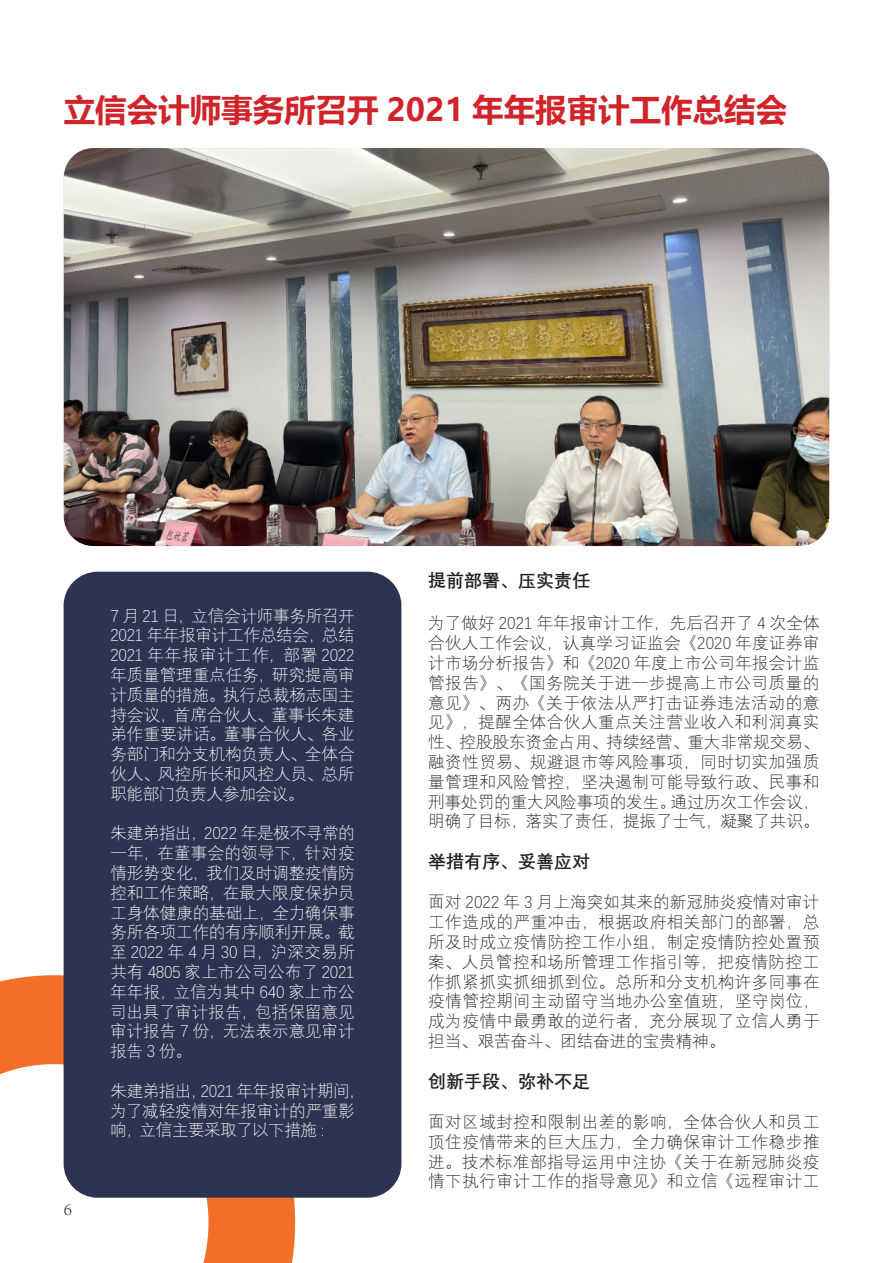
<style>
.page{position:relative;width:893px;height:1263px;background:#fff}
.page>*{position:absolute;margin:0;border:0;box-sizing:border-box;transform-origin:0 0}
.t1{font:700 31.5px "Microsoft Ya Hei";color:#d1232a}
.t2{font:700 18px "Deng Xian";color:#231f20}
.t3{font:300 18px "Adobe Song Std";color:#231f20}
.t4{font:300 16.5px/19.8px "Deng Xian";letter-spacing:.035em;color:#231f20;text-align:justify}
.t5{font:300 16.5px/19.8px "Deng Xian";letter-spacing:-.01em;color:#fff;text-align:justify}
.s1{color:#231f20}
</style>
<div class="page">
<svg style="left:0;top:975px;width:295px;height:288px"></svg>
<hr style="left:892px;top:0;width:1px;height:619px;background:#2d3451">
<img style="left:64px;top:148px;width:765px;height:398px">
<div style="left:64px;top:572px;width:337px;height:626px;background:#2d3451;border-radius:34px"></div>
<p class="t1" style="left:64px;top:88px;width:725px">立信会计师事务所召开 2021 年年报审计工作总结会</p>
<p class="t3" style="left:64px;top:1199px;width:10px">6</p>
<p class="t5" style="left:110px;top:605px;width:246px">7 月 21 日，立信会计师事务所召开2021 年年报审计工作总结会，总结2021 年年报审计工作，部署 2022年质量管理重点任务，研究提高审计质量的措施。执行总裁杨志国主持会议，首席合伙人、董事长朱建弟作重要讲话。董事合伙人、各业务部门和分支机构负责人、全体合伙人、风控所长和风控人员、总所职能部门负责人参加会议。</p>
<p class="t5" style="left:110px;top:823px;width:246px">朱建弟指出，2022 年是极不寻常的一年，在董事会的领导下，针对疫情形势变化，我们及时调整疫情防控和工作策略，在最大限度保护员工身体健康的基础上，全力确保事务所各项工作的有序顺利开展。截至 2022 年 4 月 30 日，沪深交易所共有 4805 家上市公司公布了 2021年年报，立信为其中 640 家上市公司出具了审计报告，包括保留意见审计报告 7 份，无法表示意见审计报告 3 份。</p>
<p class="t5" style="left:110px;top:1080px;width:256px;text-align:left">朱建弟指出，2021 年年报审计期间，为了减轻疫情对年报审计的严重影响，立信主要采取了以下措施 :<span class="s1">：</span></p>
<p class="t2" style="left:428px;top:569px;width:163px">提前部署、压实责任</p>
<p class="t4" style="left:428px;top:613px;width:393px">为了做好 2021 年年报审计工作，先后召开了 4 次全体合伙人工作会议，认真学习证监会《2020 年度证券审计市场分析报告》和《2020 年度上市公司年报会计监管报告》、《国务院关于进一步提高上市公司质量的意见》、两办《关于依法从严打击证券违法活动的意见》，提醒全体合伙人重点关注营业收入和利润真实性、控股股东资金占用、持续经营、重大非常规交易、融资性贸易、规避退市等风险事项，同时切实加强质量管理和风险管控，坚决遏制可能导致行政、民事和刑事处罚的重大风险事项的发生。通过历次工作会议，明确了目标，落实了责任，提振了士气，凝聚了共识。</p>
<p class="t2" style="left:428px;top:849px;width:163px">举措有序、妥善应对</p>
<p class="t4" style="left:428px;top:892px;width:393px">面对 2022 年 3 月上海突如其来的新冠肺炎疫情对审计工作造成的严重冲击，根据政府相关部门的部署，总所及时成立疫情防控工作小组，制定疫情防控处置预案、人员管控和场所管理工作指引等，把疫情防控工作抓紧抓实抓细抓到位。总所和分支机构许多同事在疫情管控期间主动留守当地办公室值班，坚守岗位，成为疫情中最勇敢的逆行者，充分展现了立信人勇于担当、艰苦奋斗、团结奋进的宝贵精神。</p>
<p class="t2" style="left:428px;top:1069px;width:163px">创新手段、弥补不足</p>
<p class="t4" style="left:428px;top:1111px;width:393px">面对区域封控和限制出差的影响，全体合伙人和员工顶住疫情带来的巨大压力，全力确保审计工作稳步推进。技术标准部指导运用中注协《关于在新冠肺炎疫情下执行审计工作的指导意见》和立信《远程审计工</p>
</div>
